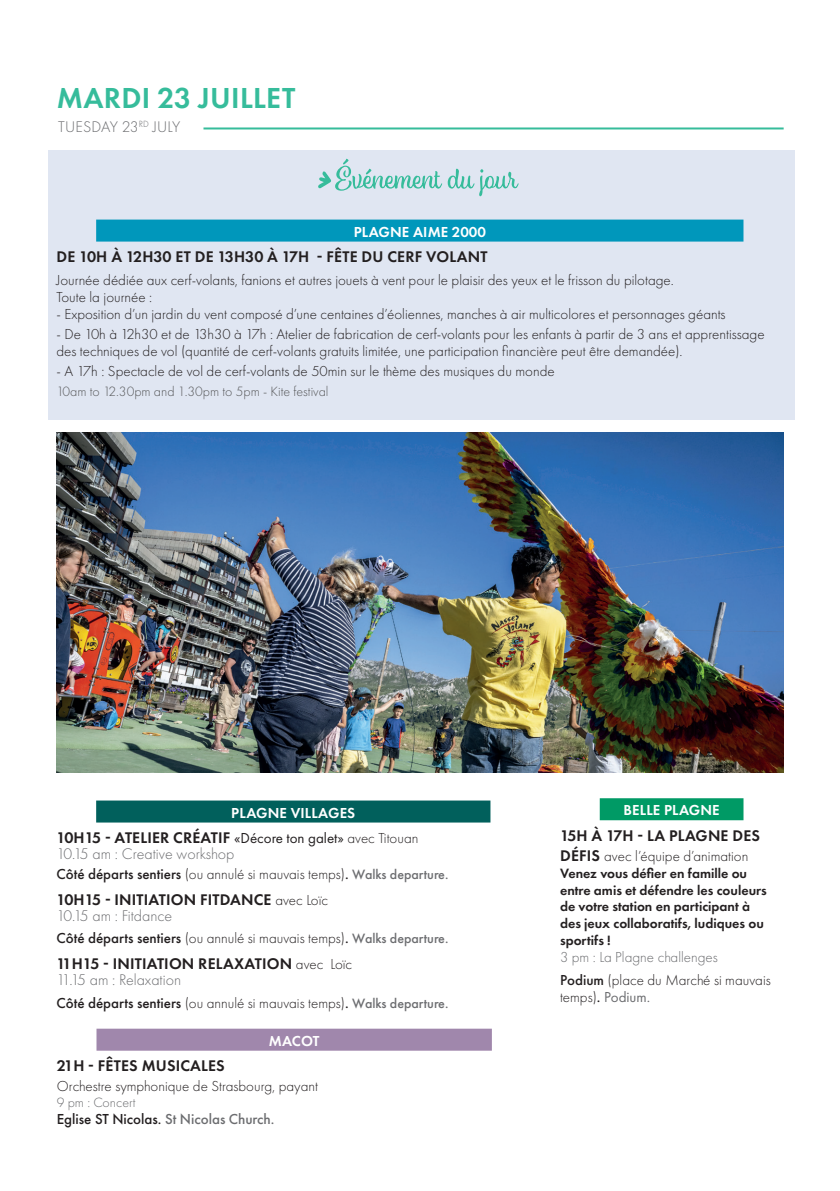
<style>
.page{position:relative;width:840px;height:1191px;background:#fff}
.page>*{position:absolute;margin:0;border:0;box-sizing:border-box;transform-origin:0 0}
.t1{font:600 30px "Futura PT";letter-spacing:.01em;color:#36bc9b}
.t2{font:600 16px/16px "Futura PT";letter-spacing:.01em;color:#231f20}
.t3{font:300 16px/16px "Futura PT";color:#6c6d70}
.t4{font:300 15px/17px "Futura PT";color:#231f20}
.t5{font:600 15px "Futura PT";letter-spacing:.01em;color:#fff}
.t6{font:500 15px "Futura PT";color:#231f20}
.t7{font:15px "Futura PT";color:#6c6d70}
.t8{font:600 14px/16.8px "Futura PT";color:#231f20}
.t9{font:300 14px "Futura PT";color:#57585a}
.t10{font:300 14px "Futura PT";color:#6c6d70}
.s1{font-weight:600;color:#231f20}
.s2{font-weight:400;font-size:15px;color:#231f20}
.s3{font-size:15px;color:#231f20}
.s4{font-weight:500}
.s5{font-weight:500;font-size:14px;color:#6c6d70}
.s6{font-weight:300;font-size:15px}
.s7{font-weight:300;color:#6c6d70}
.s8{color:#6c6d70}
.s9{font-weight:600;font-size:16px}
.s10{font-weight:300;color:#231f20}
.s11{font-weight:500;color:#231f20}
</style>
<div class="page">
<hr style="left:203px;top:127px;width:580px;height:2px;background:#36bc9b">
<div style="left:599px;top:798px;width:144px;height:22px;background:#009a65"></div>
<div style="left:48px;top:150px;width:746px;height:269px;background:#e0e6f2"></div>
<svg style="left:318px;top:159px;width:200px;height:37px"></svg>
<div style="left:96px;top:219px;width:647px;height:22px;background:#0097bb"></div>
<img style="left:57px;top:432px;width:725px;height:340px">
<div style="left:96px;top:800px;width:394px;height:22px;background:#01605c"></div>
<div style="left:96px;top:1028px;width:395px;height:22px;background:#a087ac"></div>
<h1 class="t1" style="left:57px;top:79px;width:240px">MARDI 23 JUILLET</h1>
<p class="t3" style="left:58px;top:119px;width:124px">TUESDAY 23<sup>RD</sup> JULY</p>
<p class="t5" style="left:353px;top:222px;width:134px">PLAGNE AIME 2000</p>
<p class="t2" style="left:56px;top:249px;width:432px">DE 10H À 12H30 ET DE 13H30 À 17H - FÊTE DU CERF VOLANT</p>
<p class="t4" style="left:56px;top:271px;width:618px">Journée dédiée aux cerf-volants, fanions et autres jouets à vent pour le plaisir des yeux et le frisson du pilotage.<br>Toute la journée :</p>
<p class="t4" style="left:56px;top:305px;width:670px">- Exposition d’un jardin du vent composé d’une centaines d’éoliennes, manches à air multicolores et personnages géants</p>
<p class="t4" style="left:56px;top:325px;width:709px">- De 10h à 12h30 et de 13h30 à 17h : Atelier de fabrication de cerf-volants pour les enfants à partir de 3 ans et apprentissage des techniques de vol (quantité de cerf-volants gratuits limitée, une participation financière peut être demandée).</p>
<p class="t4" style="left:56px;top:362px;width:499px">- A 17h : Spectacle de vol de cerf-volants de 50min sur le thème des musiques du monde</p>
<p class="t9" style="left:56px;top:383px;width:273px">10am to 12.30pm and 1.30pm to 5pm - Kite festival</p>
<p class="t5" style="left:231px;top:803px;width:125px">PLAGNE VILLAGES</p>
<p class="t3" style="left:56px;top:830px;width:363px"><span class="s1">10H15 - ATELIER CRÉATIF</span> <span class="s2">«Décore ton galet»</span> <span class="s3">avec Titouan<br></span>10.15 am : Creative workshop</p>
<p class="t4" style="left:56px;top:865px;width:393px"><span class="s4">Côté départs sentiers</span> (ou annulé si mauvais temps)<span class="s4">.</span> <span class="s5">Walks departure.</span></p>
<p class="t2" style="left:56px;top:891px;width:273px">10H15 - INITIATION FITDANCE <span class="s6">avec Loïc<br></span><span class="s7">10.15 am : Fitdance</span></p>
<p class="t4" style="left:56px;top:930px;width:393px"><span class="s4">Côté départs sentiers</span> (ou annulé si mauvais temps)<span class="s4">.</span> <span class="s5">Walks departure.</span></p>
<p class="t2" style="left:56px;top:955px;width:297px">11H15 - INITIATION RELAXATION <span class="s6">avec Loïc<br></span><span class="s7">11.15 am : Relaxation</span></p>
<p class="t4" style="left:56px;top:994px;width:393px"><span class="s4">Côté départs sentiers</span> (ou annulé si mauvais temps)<span class="s4">.</span> <span class="s5">Walks departure.</span></p>
<p class="t5" style="left:269px;top:1031px;width:52px">MACOT</p>
<p class="t2" style="left:57px;top:1057px;width:169px">21H - FÊTES MUSICALES</p>
<p class="t4" style="left:57px;top:1078px;width:262px">Orchestre symphonique de Strasbourg, payant</p>
<p class="t10" style="left:57px;top:1094px;width:80px">9 pm : Concert</p>
<p class="t6" style="left:57px;top:1110px;width:219px">Eglise ST Nicolas. <span class="s8">St Nicolas Church.</span></p>
<p class="t5" style="left:623px;top:801px;width:98px">BELLE PLAGNE</p>
<p class="t2" style="left:559px;top:827px;width:201px">15H À 17H - LA PLAGNE DES</p>
<p class="t4" style="left:559px;top:847px;width:190px"><span class="s9">DÉFIS</span> avec l’équipe d’animation</p>
<p class="t8" style="left:559px;top:864px;width:208px">Venez vous défier en famille ou entre amis et défendre les couleurs de votre station en participant à des jeux collaboratifs, ludiques ou sportifs !</p>
<p class="t4" style="left:559px;top:946px;width:212px;line-height:22.6px"><span class="s8">3 pm : La Plagne challenges<br></span><span class="s4">Podium</span> (place du Marché si mauvais</p>
<p class="t7" style="left:559px;top:988px;width:92px"><span class="s10">temps)</span><span class="s11">.</span> Podium.</p>
</div>
